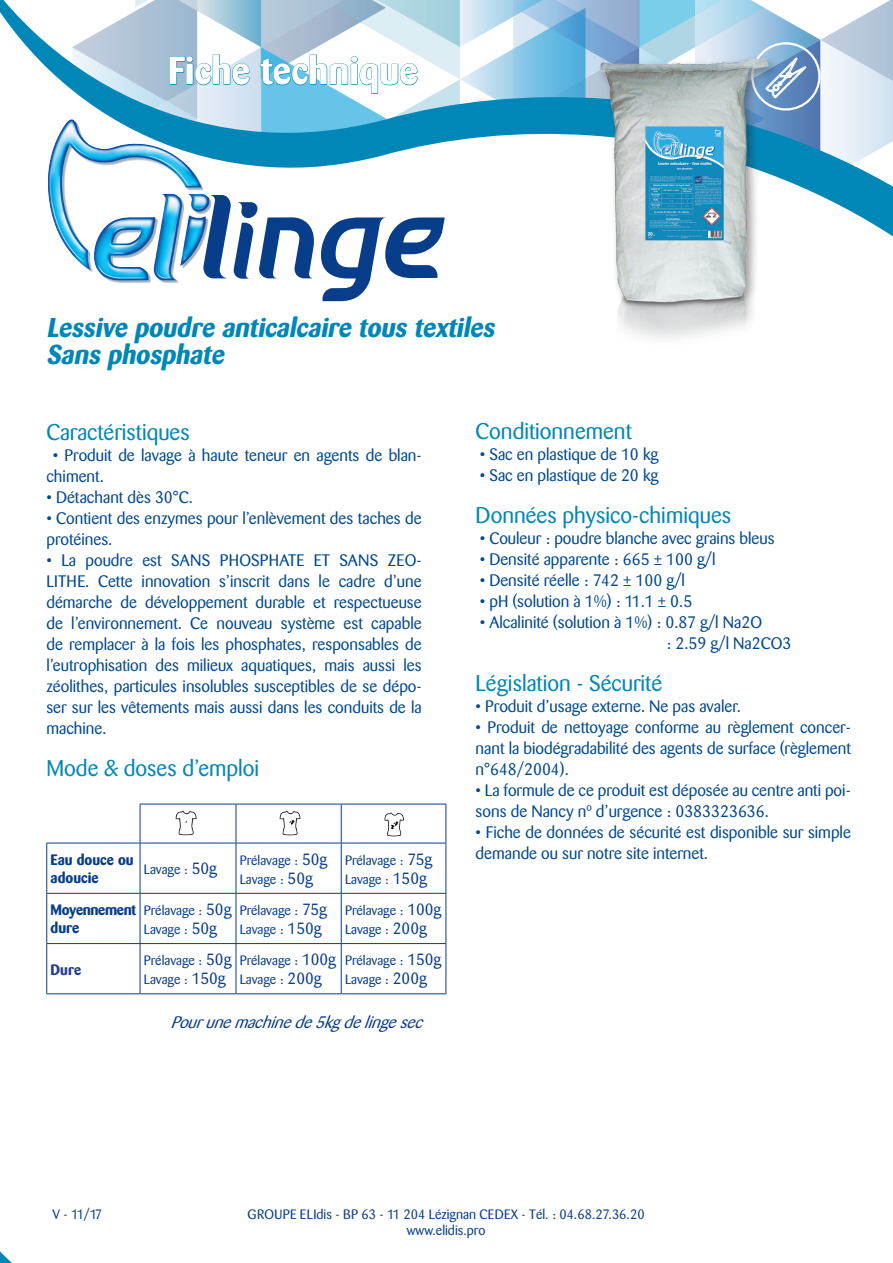
<style>
.page{position:relative;width:893px;height:1263px;background:#fff}
.page>*{position:absolute;margin:0;border:0;box-sizing:border-box;transform-origin:0 0}
.t1{font:92.25px "Elidis";letter-spacing:-.035em;color:#083e89}
.t2{font:700 38.7px "Barmeno";color:#fff}
.t3{font:italic 700 27px/27px "Barmeno";color:#0087b8}
.t4{font:22.5px "Barmeno";color:#0087b8}
.t5{font:16.5px/21px "Barmeno";color:#01498e}
.t6{font:italic 16.5px "Barmeno";color:#083e89}
.t7{font:700 15px/18px "Barmeno";color:#083e89}
.t8{font:700 15px/18px "Barmeno";letter-spacing:-.025em;color:#083e89}
.t9{font:700 15px "Barmeno";color:#253f8e}
.t10{font:13.5px/16.2px "Barmeno";color:#083e89;text-align:center}
.t11{font:13.35px/19.4px "Barmeno";color:#083e89}
.s1{font-size:16.05px}
</style>
<div class="page">
<svg style="left:0;top:0;width:893px;height:283px"></svg>
<img style="left:48px;top:119px;width:23px;height:120px">
<hr style="left:236px;top:843px;width:1px;height:50px;background:#083e89">
<hr style="left:341px;top:843px;width:1px;height:50px;background:#083e89">
<hr style="left:236px;top:894px;width:1px;height:49px;background:#083e89">
<hr style="left:341px;top:894px;width:1px;height:49px;background:#083e89">
<hr style="left:236px;top:944px;width:1px;height:49px;background:#083e89">
<hr style="left:341px;top:944px;width:1px;height:49px;background:#083e89">
<hr style="left:140px;top:804px;width:96px;height:1px;background:#083e89">
<hr style="left:140px;top:804px;width:1px;height:39px;background:#083e89">
<hr style="left:140px;top:843px;width:96px;height:1px;background:#083e89">
<hr style="left:446px;top:843px;width:1px;height:50px;background:#083e89">
<hr style="left:140px;top:893px;width:96px;height:1px;background:#083e89">
<hr style="left:236px;top:893px;width:105px;height:1px;background:#083e89">
<hr style="left:341px;top:893px;width:105px;height:1px;background:#083e89">
<hr style="left:446px;top:894px;width:1px;height:49px;background:#083e89">
<hr style="left:140px;top:943px;width:96px;height:1px;background:#083e89">
<hr style="left:236px;top:943px;width:105px;height:1px;background:#083e89">
<hr style="left:341px;top:943px;width:105px;height:1px;background:#083e89">
<hr style="left:446px;top:944px;width:1px;height:49px;background:#083e89">
<hr style="left:140px;top:993px;width:96px;height:1px;background:#083e89">
<hr style="left:236px;top:993px;width:105px;height:1px;background:#083e89">
<hr style="left:341px;top:993px;width:105px;height:1px;background:#083e89">
<hr style="left:236px;top:804px;width:105px;height:1px;background:#083e89">
<hr style="left:236px;top:804px;width:1px;height:39px;background:#083e89">
<hr style="left:341px;top:804px;width:105px;height:1px;background:#083e89">
<hr style="left:341px;top:804px;width:1px;height:39px;background:#083e89">
<hr style="left:446px;top:804px;width:1px;height:39px;background:#083e89">
<hr style="left:236px;top:843px;width:105px;height:1px;background:#083e89">
<hr style="left:341px;top:843px;width:105px;height:1px;background:#083e89">
<hr style="left:46px;top:843px;width:94px;height:1px;background:#083e89">
<hr style="left:46px;top:843px;width:1px;height:50px;background:#083e89">
<hr style="left:140px;top:843px;width:1px;height:50px;background:#083e89">
<hr style="left:46px;top:893px;width:94px;height:1px;background:#083e89">
<hr style="left:46px;top:894px;width:1px;height:49px;background:#083e89">
<hr style="left:140px;top:894px;width:1px;height:49px;background:#083e89">
<hr style="left:46px;top:943px;width:94px;height:1px;background:#083e89">
<hr style="left:46px;top:944px;width:1px;height:49px;background:#083e89">
<hr style="left:140px;top:944px;width:1px;height:49px;background:#083e89">
<hr style="left:46px;top:993px;width:94px;height:1px;background:#083e89">
<img style="left:175px;top:811px;width:22px;height:25px">
<img style="left:279px;top:811px;width:22px;height:25px">
<img style="left:384px;top:812px;width:20px;height:25px">
<div style="left:596px;top:55px;width:185px;height:297px;background:#231f20;opacity:.45"></div>
<img style="left:589px;top:51px;width:186px;height:299px">
<h2 class="t2" style="left:168px;top:47px;width:252px">Fiche technique</h2>
<h1 class="t1" style="left:201px;top:194px;width:248px">LINGE</h1>
<h3 class="t3" style="left:46px;top:314px;width:455px">Lessive poudre anticalcaire tous textiles<br>Sans phosphate</h3>
<h3 class="t4" style="left:46px;top:419px;width:145px">Caractéristiques</h3>
<p class="t5" style="left:46px;top:445px;width:377px;text-indent:6px">• Produit de lavage à haute teneur en agents de blan&shy;chiment.</p>
<p class="t5" style="left:46px;top:487px;width:148px">• Détachant dès 30°C.</p>
<p class="t5" style="left:46px;top:508px;width:377px">• Contient des enzymes pour l’enlèvement des taches de protéines.</p>
<p class="t5" style="left:46px;top:550px;width:377px;text-align:justify">• La poudre est SANS PHOSPHATE ET SANS ZEO-LITHE. Cette innovation s’inscrit dans le cadre d’une démarche de développement durable et respectueuse de l’environnement. Ce nouveau système est capable de remplacer à la fois les phosphates, responsables de l’eutrophisation des milieux aquatiques, mais aussi les zéolithes, particules insolubles susceptibles de se dépo&shy;ser sur les vêtements mais aussi dans les conduits de la machine.</p>
<h3 class="t4" style="left:46px;top:755px;width:214px">Mode &amp; doses d’emploi</h3>
<p class="t7" style="left:51px;top:851px;width:85px">Eau douce ou adoucie</p>
<p class="t11" style="left:144px;top:860px;width:74px">Lavage : <span class="s1">50g</span></p>
<p class="t11" style="left:240px;top:850px;width:89px">Prélavage : <span class="s1">50g<br></span>Lavage : <span class="s1">50g</span></p>
<p class="t11" style="left:345px;top:850px;width:89px">Prélavage : <span class="s1">75g<br></span>Lavage : <span class="s1">150g</span></p>
<p class="t8" style="left:51px;top:901px;width:87px">Moyennement dure</p>
<p class="t11" style="left:144px;top:901px;width:89px">Prélavage : <span class="s1">50g<br></span>Lavage : <span class="s1">50g</span></p>
<p class="t11" style="left:240px;top:901px;width:89px">Prélavage : <span class="s1">75g<br></span>Lavage : <span class="s1">150g</span></p>
<p class="t11" style="left:345px;top:901px;width:98px">Prélavage : <span class="s1">100g<br></span>Lavage : <span class="s1">200g</span></p>
<p class="t9" style="left:51px;top:960px;width:32px">Dure</p>
<p class="t11" style="left:144px;top:951px;width:89px">Prélavage : <span class="s1">50g<br></span>Lavage : <span class="s1">150g</span></p>
<p class="t11" style="left:240px;top:951px;width:98px">Prélavage : <span class="s1">100g<br></span>Lavage : <span class="s1">200g</span></p>
<p class="t11" style="left:345px;top:951px;width:98px">Prélavage : <span class="s1">150g<br></span>Lavage : <span class="s1">200g</span></p>
<p class="t6" style="left:170px;top:1013px;width:260px">Pourunemachinede5kgdelingesec</p>
<h3 class="t4" style="left:476px;top:418px;width:158px">Conditionnement</h3>
<p class="t5" style="left:480px;top:443px;width:180px">• Sac en plastique de 10 kg</p>
<p class="t5" style="left:480px;top:464px;width:180px">• Sac en plastique de 20 kg</p>
<h3 class="t4" style="left:476px;top:502px;width:257px">Données physico-chimiques</h3>
<p class="t5" style="left:480px;top:527px;width:296px">• Couleur : poudre blanche avec grains bleus</p>
<p class="t5" style="left:480px;top:548px;width:237px">• Densité apparente : 665 ± 100 g/l</p>
<p class="t5" style="left:480px;top:569px;width:207px">• Densité réelle : 742 ± 100 g/l</p>
<p class="t5" style="left:480px;top:590px;width:214px">• pH (solution à 1%) : 11.1 ± 0.5</p>
<p class="t5" style="left:666px;top:611px;width:126px;text-indent:-187px">• Alcalinité (solution à 1%) : 0.87 g/l Na2O<br>: 2.59 g/l Na2CO3</p>
<h3 class="t4" style="left:476px;top:670px;width:188px">Législation - Sécurité</h3>
<p class="t5" style="left:476px;top:695px;width:267px">• Produit d’usage externe. Ne pas avaler.</p>
<p class="t5" style="left:476px;top:716px;width:377px;text-align:justify">• Produit de nettoyage conforme au règlement concer&shy;nant la biodégradabilité des agents de surface (règlement n°648/2004).</p>
<p class="t5" style="left:476px;top:779px;width:377px">• La formule de ce produit est déposée au centre anti poi&shy;sons de Nancy nº d’urgence : 0383323636.</p>
<p class="t5" style="left:476px;top:821px;width:377px">• Fiche de données de sécurité est disponible sur simple demande ou sur notre site internet.</p>
<p class="t10" style="left:52px;top:1206px;width:51px">V - 11/17</p>
<p class="t10" style="left:248px;top:1206px;width:398px">GROUPE ELIdis - BP 63 - 11 204 Lézignan CEDEX - Tél. : 04.68.27.36.20 www.elidis.pro</p>
</div>
